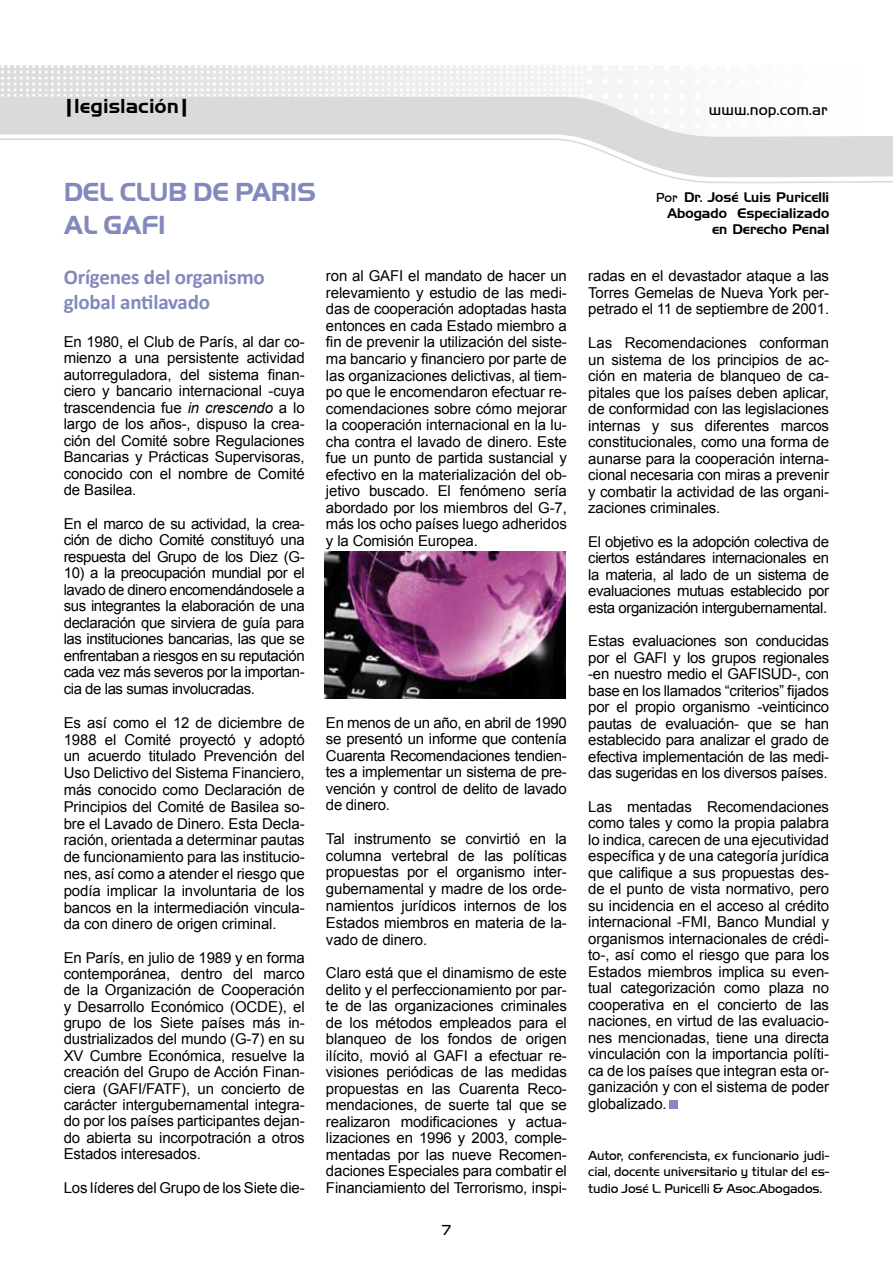
<style>
.page{position:relative;width:893px;height:1263px;background:#fff}
.page>*{position:absolute;margin:0;border:0;box-sizing:border-box;transform-origin:0 0}
.t1{font:700 27px/32.4px "Handel Got D";letter-spacing:-.01em;color:#8388bd}
.t2{font:700 21px/25.2px "Calibri";letter-spacing:-.01em;color:#8388bd}
.t3{font:700 21px "Handel Got D";color:#000}
.t4{font:15.9px "Handel Got D Ligh";color:#000}
.t5{font:15px/16.5px "Arial";letter-spacing:-.01em;color:#000;text-align:justify}
.t6{font:15px "Handel Got D Ligh";color:#000}
.t7{font:13.5px/16.2px "Handel Got D Ligh";letter-spacing:-.01em;color:#000;text-align:justify}
.t8{font:13.5px/16.2px "Handel Gothic BT";color:#000;text-align:right}
.s1{font-family:"Handel Got D Ligh"}
.s2{font-style:italic}
</style>
<div class="page">
<svg style="left:669px;top:177px;width:224px;height:7px"></svg>
<svg style="left:592px;top:65px;width:27px;height:32px"></svg>
<svg style="left:0;top:65px;width:592px;height:32px"></svg>
<svg style="left:603px;top:79px;width:4px;height:5px"></svg>
<svg style="left:603px;top:94px;width:4px;height:3px"></svg>
<svg style="left:603px;top:65px;width:4px;height:5px"></svg>
<svg style="left:0;top:97px;width:893px;height:80px"></svg>
<div style="left:669px;top:1100px;width:8px;height:8px;background:#8388bd"></div>
<img style="left:325px;top:552px;width:241px;height:146px">
<h2 class="t3" style="left:64px;top:94px;width:127px">|legislación|</h2>
<p class="t4" style="left:709px;top:100px;width:120px">www.nop.com.ar</p>
<h1 class="t1" style="left:64px;top:176px;width:254px">DEL CLUB DE PARIS<br>AL GAFI</h1>
<h2 class="t2" style="left:64px;top:263px;width:203px">Orígenes del organismo global antilavado</h2>
<p class="t5" style="left:588px;top:268px;width:242px">radas en el devastador ataque a las Torres Gemelas de Nueva York per&shy;petrado el 11 de septiembre de 2001.</p>
<p class="t5" style="left:588px;top:335px;width:242px">Las Recomendaciones conforman un sistema de los principios de ac&shy;ción en materia de blanqueo de ca&shy;pitales que los países deben aplicar, de conformidad con las legislaciones internas y sus diferentes marcos constitucionales, como una forma de aunarse para la cooperación interna&shy;cional necesaria con miras a prevenir y combatir la actividad de las organi&shy;zaciones criminales.</p>
<p class="t5" style="left:588px;top:533px;width:242px">El objetivo es la adopción colectiva de ciertos estándares internacionales en la materia, al lado de un sistema de evaluaciones mutuas establecido por esta organización intergubernamental.</p>
<p class="t5" style="left:588px;top:633px;width:242px">Estas evaluaciones son conducidas por el GAFl y los grupos regionales -en nuestro medio el GAFISUD-, con base en los llamados “criterios” fijados por el propio organismo -veinticinco pautas de evaluación- que se han establecido para analizar el grado de efectiva implementación de las medi&shy;das sugeridas en los diversos países.</p>
<p class="t5" style="left:588px;top:798px;width:242px">Las mentadas Recomendaciones como tales y como la propia palabra lo indica, carecen de una ejecutividad específica y de una categoría jurídica que califique a sus propuestas des&shy;de el punto de vista normativo, pero su incidencia en el acceso al crédito internacional -FMI, Banco Mundial y organismos internacionales de crédi&shy;to-, así como el riesgo que para los Estados miembros implica su even&shy;tual categorización como plaza no cooperativa en el concierto de las naciones, en virtud de las evaluacio&shy;nes mencionadas, tiene una directa vinculación con la importancia políti&shy;ca de los países que integran esta or&shy;ganización y con el sistema de poder globalizado.</p>
<p class="t7" style="left:588px;top:1148px;width:242px">Autor, conferencista, ex funcionario judi&shy;cial, docente universitario y titular del es&shy;tudio José L. Puricelli &amp; Asoc.Abogados.</p>
<p class="t8" style="left:656px;top:189px;width:175px"><span class="s1">Por</span> Dr. José Luis Puricelli<br>Abogado Especializado en Derecho Penal</p>
<p class="t5" style="left:326px;top:268px;width:242px">ron al GAFI el mandato de hacer un relevamiento y estudio de las medi&shy;das de cooperación adoptadas hasta entonces en cada Estado miembro a fin de prevenir la utilización del siste&shy;ma bancario y financiero por parte de las organizaciones delictivas, al tiem&shy;po que le encomendaron efectuar re&shy;comendaciones sobre cómo mejorar la cooperación internacional en la lu&shy;cha contra el lavado de dinero. Este fue un punto de partida sustancial y efectivo en la materialización del ob&shy;jetivo buscado. El fenómeno sería abordado por los miembros del G-7, más los ocho países luego adheridos y la Comisión Europea.</p>
<p class="t5" style="left:64px;top:333px;width:242px">En 1980, el Club de París, al dar co&shy;mienzo a una persistente actividad autorreguladora, del sistema finan&shy;ciero y bancario internacional -cuya trascendencia fue <span class="s2">in crescendo</span> a lo largo de los años-, dispuso la crea&shy;ción del Comité sobre Regulaciones Bancarias y Prácticas Supervisoras, conocido con el nombre de Comité de Basilea.</p>
<p class="t5" style="left:64px;top:515px;width:242px">En el marco de su actividad, la crea&shy;ción de dicho Comité constituyó una respuesta del Grupo de los Diez (G-</p>
<p class="t5" style="left:64px;top:565px;width:242px">10) a la preocupación mundial por el lavado de dinero encomendándosele a sus integrantes la elaboración de una declaración que sirviera de guía para las instituciones bancarias, las que se enfrentaban a riesgos en su reputación cada vez más severos por la importan&shy;cia de las sumas involucradas.</p>
<p class="t5" style="left:64px;top:714px;width:242px">Es así como el 12 de diciembre de 1988 el Comité proyectó y adoptó un acuerdo titulado Prevención del Uso Delictivo del Sistema Financiero, más conocido como Declaración de Principios del Comité de Basilea so&shy;bre el Lavado de Dinero. Esta Decla&shy;ración, orientada a determinar pautas de funcionamiento para las institucio&shy;nes, así como a atender el riesgo que podía implicar la involuntaria de los bancos en la intermediación vincula&shy;da con dinero de origen criminal.</p>
<p class="t5" style="left:64px;top:949px;width:242px">En París, en julio de 1989 y en forma contemporánea, dentro del marco de la Organización de Cooperación y Desarrollo Económico (OCDE), el grupo de los Siete países más in&shy;dustrializados del mundo (G-7) en su XV Cumbre Económica, resuelve la creación del Grupo de Acción Finan&shy;ciera (GAFI/FATF), un concierto de carácter intergubernamental integra&shy;do por los países participantes dejan&shy;do abierta su incorpotración a otros Estados interesados.</p>
<p class="t5" style="left:64px;top:1179px;width:242px">Los líderes del Grupo de los Siete die-</p>
<p class="t5" style="left:326px;top:714px;width:242px">En menos de un año, en abril de 1990 se presentó un informe que contenía Cuarenta Recomendaciones tendien&shy;tes a implementar un sistema de pre&shy;vención y control de delito de lavado de dinero.</p>
<p class="t5" style="left:326px;top:830px;width:242px">Tal instrumento se convirtió en la columna vertebral de las políticas propuestas por el organismo inter&shy;gubernamental y madre de los orde&shy;namientos jurídicos internos de los Estados miembros en materia de la&shy;vado de dinero.</p>
<p class="t5" style="left:326px;top:965px;width:242px">Claro está que el dinamismo de este delito y el perfeccionamiento por par&shy;te de las organizaciones criminales de los métodos empleados para el blanqueo de los fondos de origen ilícito, movió al GAFI a efectuar re&shy;visiones periódicas de las medidas propuestas en las Cuarenta Reco&shy;mendaciones, de suerte tal que se realizaron modificaciones y actua&shy;lizaciones en 1996 y 2003, comple&shy;mentadas por las nueve Recomen&shy;daciones Especiales para combatir el Financiamiento del Terrorismo, inspi-</p>
<p class="t6" style="left:442px;top:1222px;width:11px">7</p>
</div>
